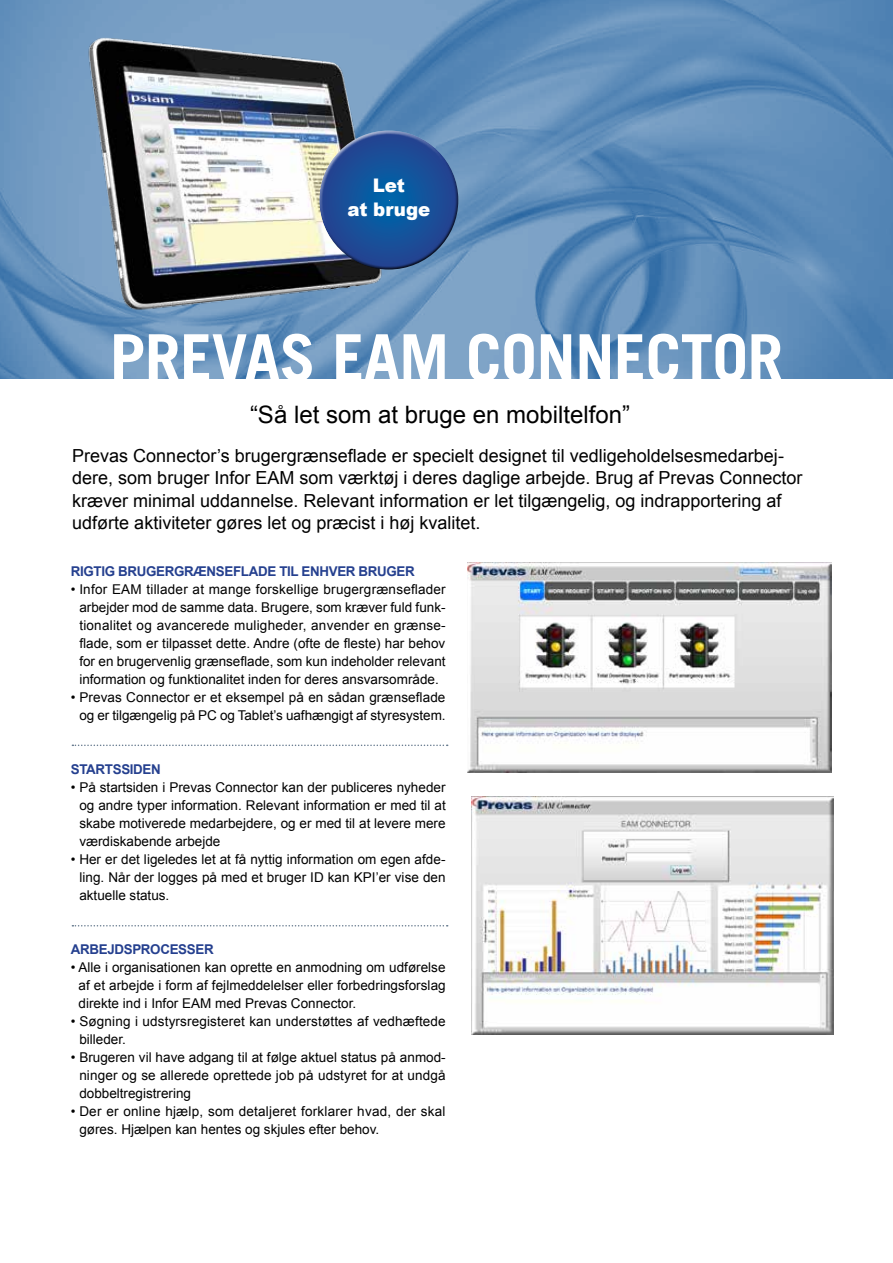
<style>
.page{position:relative;width:893px;height:1263px;background:#fff}
.page>*{position:absolute;margin:0;border:0;box-sizing:border-box;transform-origin:0 0}
.t1{font:700 64.5px "Trade Gothic LT Std";letter-spacing:-.01em;color:#fff}
.t2{font:24px "Arial";color:#000}
.t3{font:900 18.75px/24px "Arial";letter-spacing:-.005em;color:#fff;text-align:center}
.t4{font:18px/22.5px "Arial";color:#000}
.t5{font:13.5px/18px "Arial";color:#000;text-align:justify}
.t6{font:700 13.5px "Arial";letter-spacing:-.025em;color:#25408f}
</style>
<div class="page">
<img style="left:0;top:0;width:893px;height:378px">
<img style="left:83px;top:34px;width:303px;height:279px">
<div style="left:319px;top:129px;width:133px;height:105px;background:#fff;opacity:.75"></div>
<div style="left:322px;top:153px;width:138px;height:119px;background:#000;opacity:.75"></div>
<svg style="left:72px;top:744px;width:376px;height:2px"></svg>
<svg style="left:72px;top:925px;width:376px;height:1px"></svg>
<img style="left:472px;top:796px;width:361px;height:238px">
<img style="left:467px;top:563px;width:364px;height:210px">
<h3 class="t3" style="left:348px;top:172px;width:84px">Let<br>at bruge</h3>
<h1 class="t1" style="left:110px;top:318px;width:670px">PREVAS EAM CONNECTOR</h1>
<h2 class="t2" style="left:250px;top:399px;width:382px">“Så let som at bruge en mobiltelfon”</h2>
<p class="t4" style="left:72px;top:444px;width:732px">Prevas Connector’s brugergrænseflade er specielt designet til vedligeholdelsesmedarbej&shy;dere, som bruger Infor EAM som værktøj i deres daglige arbejde. Brug af Prevas Connector kræver minimal uddannelse. Relevant information er let tilgængelig, og indrapportering af udførte aktiviteter gøres let og præcist i høj kvalitet.</p>
<p class="t6" style="left:71px;top:562px;width:344px">RIGTIG BRUGERGRÆNSEFLADE TIL ENHVER BRUGER</p>
<p class="t5" style="left:79px;top:580px;width:368px;text-indent:-8px">• Infor EAM tillader at mange forskellige brugergrænseflader arbejder mod de samme data. Brugere, som kræver fuld funk&shy;tionalitet og avancerede muligheder, anvender en grænse&shy;flade, som er tilpasset dette. Andre (ofte de fleste) har behov for en brugervenlig grænseflade, som kun indeholder relevant information og funktionalitet inden for deres ansvarsområde.</p>
<p class="t5" style="left:71px;top:688px;width:376px;text-align:right">• Prevas Connector er et eksempel på en sådan grænseflade og er tilgængelig på PC og Tablet’s uafhængigt af styresystem.</p>
<p class="t6" style="left:71px;top:760px;width:91px">STARTSSIDEN</p>
<p class="t5" style="left:79px;top:778px;width:368px;text-indent:-8px">• På startsiden i Prevas Connector kan der publiceres nyheder og andre typer information. Relevant information er med til at skabe motiverede medarbejdere, og er med til at levere mere værdiskabende arbejde</p>
<p class="t5" style="left:79px;top:850px;width:368px;text-indent:-8px">• Her er det ligeledes let at få nyttig information om egen afde&shy;ling. Når der logges på med et bruger ID kan KPI’er vise den aktuelle status.</p>
<p class="t6" style="left:71px;top:940px;width:143px">ARBEJDSPROCESSER</p>
<p class="t5" style="left:79px;top:958px;width:369px;text-indent:-8px">• Alle i organisationen kan oprette en anmodning om udførelse af et arbejde i form af fejlmeddelelser eller forbedringsforslag direkte ind i Infor EAM med Prevas Connector.</p>
<p class="t5" style="left:79px;top:1012px;width:368px;text-indent:-8px">• Søgning i udstyrsregisteret kan understøttes af vedhæftede billeder.</p>
<p class="t5" style="left:79px;top:1048px;width:368px;text-indent:-8px">• Brugeren vil have adgang til at følge aktuel status på anmod&shy;ninger og se allerede oprettede job på udstyret for at undgå dobbeltregistrering</p>
<p class="t5" style="left:79px;top:1102px;width:368px;text-indent:-8px">• Der er online hjælp, som detaljeret forklarer hvad, der skal gøres. Hjælpen kan hentes og skjules efter behov.</p>
</div>
